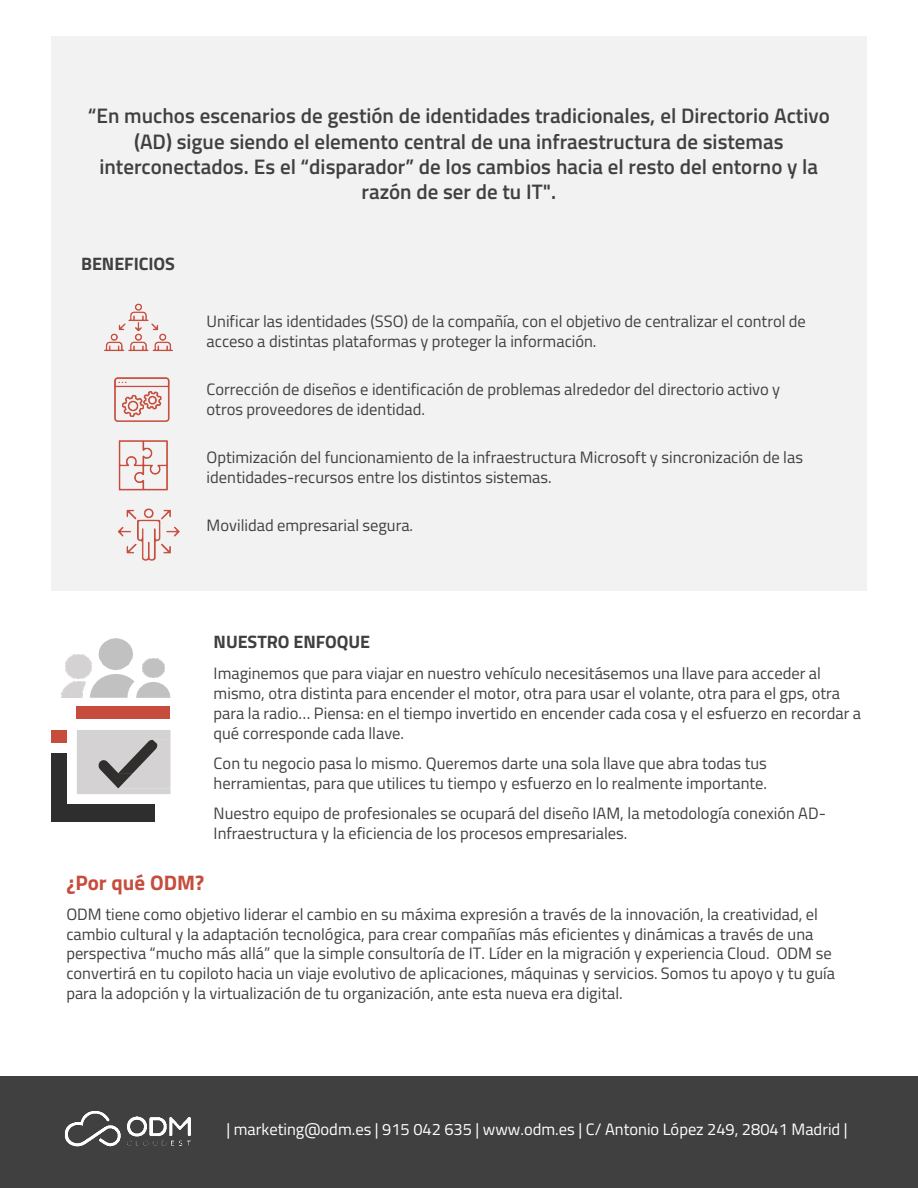
<style>
.page{position:relative;width:918px;height:1188px;background:#fff}
.page>*{position:absolute;margin:0;border:0;box-sizing:border-box;transform-origin:0 0}
.t1{font:600 21px/25.2px "Titillium Web";color:#404040;text-align:center}
.t2{font:700 21px "Titillium Web";color:#c64d3d}
.t3{font:700 18px "Titillium Web";letter-spacing:-.005em;color:#404040}
.t4{font:16.5px/19.8px "Titillium Web";color:#404040}
.t5{font:16.5px "Titillium Web";color:#fff}
</style>
<div class="page">
<div style="left:51px;top:36px;width:816px;height:555px;background:#f2f2f2"></div>
<div style="left:51px;top:804px;width:104px;height:18px;background:#2e2e2e"></div>
<div style="left:51px;top:753px;width:16px;height:51px;background:#2e2e2e"></div>
<div style="left:51px;top:730px;width:16px;height:12px;background:#c64d3d"></div>
<div style="left:77px;top:707px;width:93px;height:12px;background:#c64d3d"></div>
<svg style="left:77px;top:730px;width:93px;height:64px;background:#bdbbbb"></svg>
<img style="left:61px;top:682px;width:24px;height:16px">
<svg style="left:90px;top:638px;width:81px;height:60px"></svg>
<img style="left:65px;top:654px;width:26px;height:24px">
<div style="left:0;top:1076px;width:918px;height:112px;background:#404040"></div>
<img style="left:65px;top:1111px;width:126px;height:36px">
<img style="left:114px;top:377px;width:56px;height:45px">
<img style="left:117px;top:508px;width:63px;height:53px">
<img style="left:104px;top:303px;width:69px;height:49px">
<img style="left:118px;top:440px;width:50px;height:51px">
<p class="t1" style="left:88px;top:102px;width:743px">“En muchos escenarios de gestión de identidades tradicionales, el Directorio Activo (AD) sigue siendo el elemento central de una infraestructura de sistemas interconectados. Es el “disparador” de los cambios hacia el resto del entorno y la razón de ser de tu IT".</p>
<p class="t3" style="left:81px;top:250px;width:95px">BENEFICIOS</p>
<p class="t4" style="left:207px;top:311px;width:601px">Unificar las identidades (SSO) de la compañía, con el objetivo de centralizar el control de acceso a distintas plataformas y proteger la información.</p>
<p class="t4" style="left:207px;top:379px;width:575px">Corrección de diseños e identificación de problemas alrededor del directorio activo y otros proveedores de identidad.</p>
<p class="t4" style="left:207px;top:447px;width:598px">Optimización del funcionamiento de la infraestructura Microsoft y sincronización de las identidades-recursos entre los distintos sistemas.</p>
<p class="t4" style="left:207px;top:515px;width:208px">Movilidad empresarial segura.</p>
<p class="t3" style="left:214px;top:628px;width:158px">NUESTRO ENFOQUE</p>
<p class="t4" style="left:214px;top:663px;width:649px">Imaginemos que para viajar en nuestro vehículo necesitásemos una llave para acceder al mismo, otra distinta para encender el motor, otra para usar el volante, otra para el gps, otra para la radio… Piensa: en el tiempo invertido en encender cada cosa y el esfuerzo en recordar a qué corresponde cada llave.</p>
<p class="t4" style="left:214px;top:752px;width:555px">Con tu negocio pasa lo mismo. Queremos darte una sola llave que abra todas tus herramientas, para que utilices tu tiempo y esfuerzo en lo realmente importante.</p>
<p class="t4" style="left:214px;top:803px;width:614px">Nuestro equipo de profesionales se ocupará del diseño IAM, la metodología conexión AD-<br>Infraestructura y la eficiencia de los procesos empresariales.</p>
<p class="t2" style="left:66px;top:866px;width:139px">¿Por qué ODM?</p>
<p class="t4" style="left:66px;top:903px;width:770px">ODM tiene como objetivo liderar el cambio en su máxima expresión a través de la innovación, la creatividad, el cambio cultural y la adaptación tecnológica, para crear compañías más eficientes y dinámicas a través de una perspectiva “mucho más allá” que la simple consultoría de IT. Líder en la migración y experiencia Cloud. ODM se convertirá en tu copiloto hacia un viaje evolutivo de aplicaciones, máquinas y servicios. Somos tu apoyo y tu guía para la adopción y la virtualización de tu organización, ante esta nueva era digital.</p>
<p class="t5" style="left:227px;top:1117px;width:623px">| marketing@odm.es | 915 042 635 | www.odm.es | C/ Antonio López 249, 28041 Madrid |</p>
</div>
